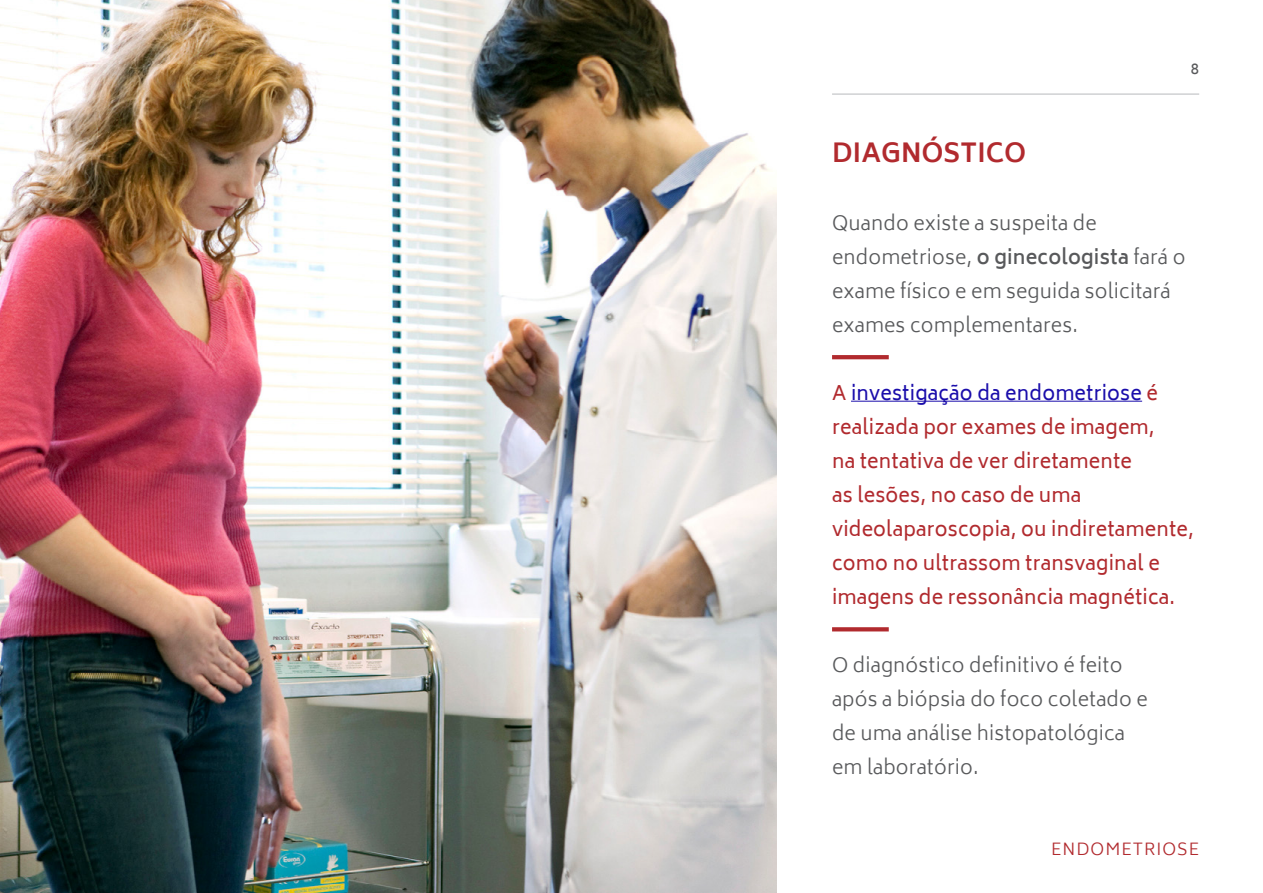
<style>
.page{position:relative;width:1263px;height:893px;background:#fff}
.page>*{position:absolute;margin:0;border:0;box-sizing:border-box;transform-origin:0 0}
.t1{font:700 25.5px "Biryani";letter-spacing:.01em;color:#b12a2e}
.t2{font:300 19.5px/34px "Biryani";letter-spacing:.01em;color:#58595b}
.t3{font:19.5px/34px "Biryani";letter-spacing:.01em;color:#b12a2e}
.t4{font:300 16.5px "Biryani";letter-spacing:.06em;color:#b12a2e}
.t5{font:15px "Biryani";color:#58595b}
.s1{font-weight:600}
.s2{color:#1a0dab}
</style>
<div class="page">
<hr style="left:64px;top:94px;width:1135px;height:1px;background:#bcbec0">
<svg style="left:832px;top:355px;width:57px;height:4px"></svg>
<hr style="left:851px;top:401px;width:291px;height:1px;background:#1a0dab">
<svg style="left:832px;top:627px;width:57px;height:4px"></svg>
<img style="left:0;top:0;width:776px;height:893px">
<div style="left:776px;top:83px;width:56px;height:27px;background:#fff"></div>
<h1 class="t1" style="left:832px;top:138px;width:195px">DIAGNÓSTICO</h1>
<p class="t5" style="left:1191px;top:60px;width:10px">8</p>
<p class="t2" style="left:832px;top:206px;width:355px">Quando existe a suspeita de endometriose, <span class="s1">o ginecologista</span> fará o exame físico e em seguida solicitará exames complementares.</p>
<p class="t3" style="left:832px;top:376px;width:363px">A <span class="s2">investigação da endometriose</span> é realizada por exames de imagem,<br>na tentativa de ver diretamente<br>as lesões, no caso de uma videolaparoscopia, ou indiretamente, como no ultrassom transvaginal e imagens de ressonância magnética.</p>
<p class="t2" style="left:832px;top:648px;width:317px">O diagnóstico definitivo é feito após a biópsia do foco coletado e de uma análise histopatológica em laboratório.</p>
<p class="t4" style="left:1051px;top:840px;width:149px">ENDOMETRIOSE</p>
</div>
